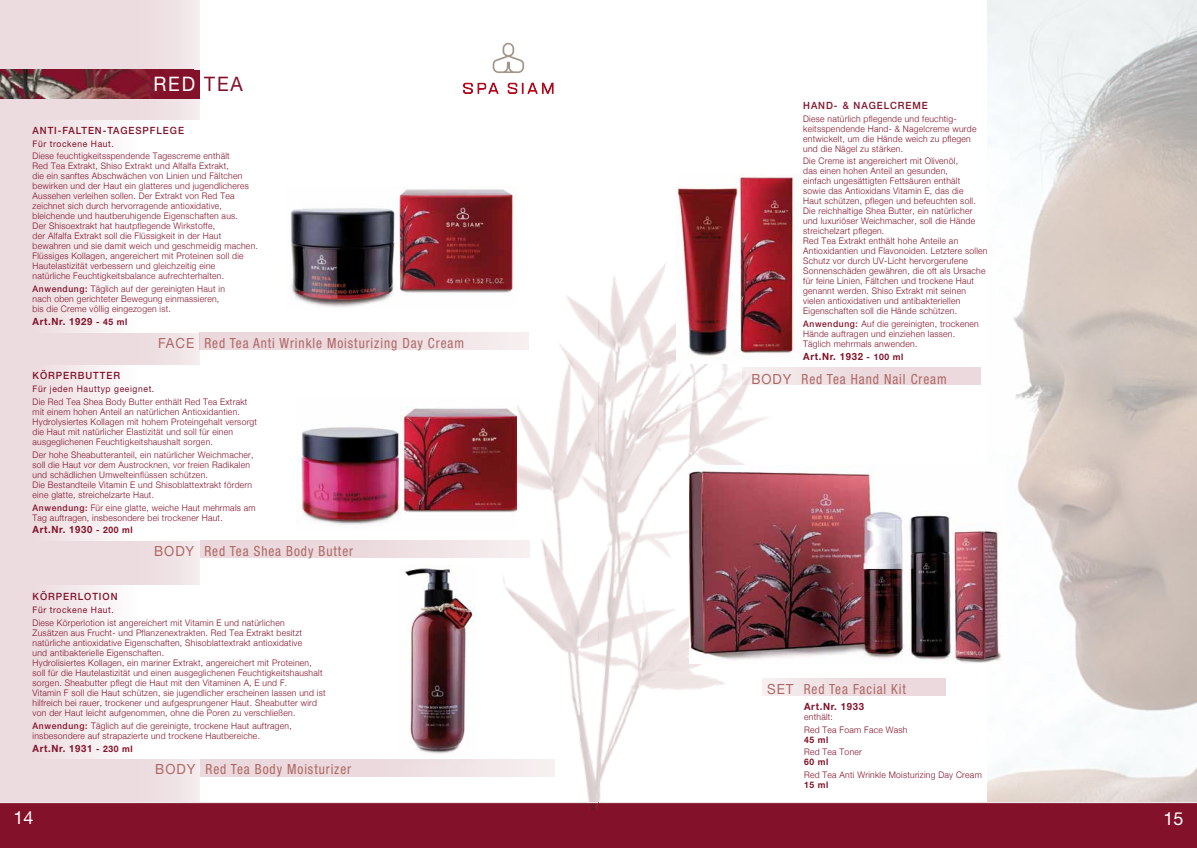
<style>
.page{position:relative;width:1197px;height:848px;background:#fff}
.page>*{position:absolute;margin:0;border:0;box-sizing:border-box;transform-origin:0 0}
.t1{font:20px "Helvetica Neue";letter-spacing:.1em;color:#fff;scale:.95 1}
.t2{font:18px "Helvetica Neue";color:#fff}
.t3{font:condensed 14px "Helvetica Neue LT Pro";letter-spacing:.07em;color:#ae6864;scale:.95 1}
.t4{font:700 10px "Helvetica Neue";letter-spacing:.07em;color:#821129;scale:.95 1}
.t5{font:500 10px "Helvetica Neue";letter-spacing:.1em;color:#821129;scale:.95 1}
.t6{font:300 9px/10px "Helvetica Neue";letter-spacing:.03em;color:#821129;scale:.95 1}
.t7{font:9px "Helvetica Neue";letter-spacing:.07em;color:#821129;scale:.95 1}
.t8{font:700 9px "Helvetica Neue";letter-spacing:.07em;color:#821129;scale:.95 1}
.s1{color:#821129}
.s2{font-weight:500}
.s3{font-size:9px}
.s4{font-family:"Helvetica Neue";font-stretch:normal}
</style>
<div class="page">
<div style="left:0;top:802px;width:598px;height:46px;background:#821129"></div>
<div style="left:0;top:0;width:200px;height:804px;background:#ecdbdf"></div>
<img style="left:405px;top:568px;width:29px;height:185px">
<img style="left:434px;top:296px;width:164px;height:514px">
<div style="left:30px;top:120px;width:172px;height:212px;background:linear-gradient(to right,#eedfe3,#fff)"></div>
<div style="left:31px;top:365px;width:171px;height:175px;background:linear-gradient(to right,#eedfe3,#fff)"></div>
<div style="left:31px;top:585px;width:171px;height:174px;background:linear-gradient(to right,#eedfe3,#fff)"></div>
<div style="left:200px;top:332px;width:329px;height:17px;background:linear-gradient(to right,#e8d3d8,#f4eaec)"></div>
<div style="left:200px;top:540px;width:329px;height:17px;background:linear-gradient(to right,#e8d3d8,#f4eaec)"></div>
<div style="left:200px;top:759px;width:354px;height:17px;background:linear-gradient(to right,#e8d3d8,#f4eaec)"></div>
<img style="left:290px;top:186px;width:227px;height:123px">
<svg style="left:492px;top:43px;width:32px;height:30px"></svg>
<svg style="left:508px;top:82px;width:45px;height:12px"></svg>
<svg style="left:478px;top:83px;width:20px;height:11px"></svg>
<svg style="left:463px;top:83px;width:9px;height:11px"></svg>
<div style="left:0;top:70px;width:199px;height:28px;background:#821129"></div>
<img style="left:0;top:70px;width:155px;height:28px">
<img style="left:296px;top:395px;width:220px;height:136px">
<hr style="left:0;top:802px;width:598px;height:1px;background:#fff">
<img style="left:598px;top:263px;width:274px;height:539px">
<img style="left:987px;top:0;width:209px;height:802px">
<div style="left:598px;top:802px;width:598px;height:46px;background:#821129"></div>
<img style="left:676px;top:175px;width:128px;height:189px">
<div style="left:742px;top:368px;width:238px;height:17px;background:linear-gradient(to right,#f3eaec,#e8d4d8)"></div>
<div style="left:762px;top:678px;width:183px;height:17px;background:linear-gradient(to right,#f4ebed,#e8d3d8)"></div>
<img style="left:689px;top:466px;width:317px;height:197px">
<hr style="left:598px;top:802px;width:598px;height:1px;background:#fff">
<h1 class="t1" style="left:153px;top:72px;width:96px">RED <span class="s1">TEA</span></h1>
<p class="t5" style="left:33px;top:124px;width:161px">ANTI-FALTEN-TAGESPFLEGE</p>
<p class="t7" style="left:33px;top:138px;width:87px">Für trockene Haut.</p>
<p class="t6" style="left:33px;top:151px;width:238px">Diese feuchtigkeitsspendende Tagescreme enthält<br>Red Tea Extrakt, Shiso Extrakt und Alfalfa Extrakt,<br>die ein sanftes Abschwächen von Linien und Fältchen bewirken und der Haut ein glatteres und jugendlicheres Aussehen verleihen sollen. Der Extrakt von Red Tea zeichnet sich durch hervorragende antioxidative, bleichende und hautberuhigende Eigenschaften aus.<br>Der Shisoextrakt hat hautpflegende Wirkstoffe,<br>der Alfalfa Extrakt soll die Flüssigkeit in der Haut bewahren und sie damit weich und geschmeidig machen.<br>Flüssiges Kollagen, angereichert mit Proteinen soll die Hautelastizität verbessern und gleichzeitig eine<br>natürliche Feuchtigkeitsbalance aufrechterhalten.</p>
<p class="t6" style="left:33px;top:284px;width:204px"><span class="s2">Anwendung:</span> Täglich auf der gereinigten Haut in nach oben gerichteter Bewegung einmassieren, bis die Creme völlig eingezogen ist.</p>
<p class="t4" style="left:33px;top:315px;width:101px">Art.Nr. 1929 <span class="s3">- 45 ml</span></p>
<h3 class="t3" style="left:158px;top:335px;width:323px"><span class="s4">FACE</span> Red Tea Anti Wrinkle Moisturizing Day Cream</h3>
<p class="t5" style="left:33px;top:369px;width:93px">KÖRPERBUTTER</p>
<p class="t7" style="left:33px;top:383px;width:130px">Für jeden Hauttyp geeignet.</p>
<p class="t6" style="left:33px;top:396px;width:238px">Die Red Tea Shea Body Butter enthält Red Tea Extrakt mit einem hohen Anteil an natürlichen Antioxidantien.<br>Hydrolysiertes Kollagen mit hohem Proteingehalt versorgt die Haut mit natürlicher Elastizität und soll für einen ausgeglichenen Feuchtigkeitshaushalt sorgen.</p>
<p class="t6" style="left:33px;top:449px;width:234px">Der hohe Sheabutteranteil, ein natürlicher Weichmacher, soll die Haut vor dem Austrocknen, vor freien Radikalen und schädlichen Umwelteinflüssen schützen.<br>Die Bestandteile Vitamin E und Shisoblattextrakt fördern eine glatte, streichelzarte Haut.</p>
<p class="t6" style="left:33px;top:502px;width:236px"><span class="s2">Anwendung:</span> Für eine glatte, weiche Haut mehrmals am<br>Tag auftragen, insbesondere bei trockener Haut.</p>
<p class="t4" style="left:33px;top:523px;width:107px">Art.Nr. 1930 <span class="s3">- 200 ml</span></p>
<h3 class="t3" style="left:154px;top:543px;width:211px"><span class="s4">BODY</span> Red Tea Shea Body Butter</h3>
<p class="t5" style="left:33px;top:590px;width:91px">KÖRPERLOTION</p>
<p class="t7" style="left:33px;top:604px;width:87px">Für trockene Haut.</p>
<p class="t6" style="left:33px;top:617px;width:310px">Diese Körperlotion ist angereichert mit Vitamin E und natürlichen<br>Zusätzen aus Frucht- und Pflanzenextrakten. Red Tea Extrakt besitzt natürliche antioxidative Eigenschaften, Shisoblattextrakt antioxidative<br>und antibakterielle Eigenschaften.<br>Hydrolisiertes Kollagen, ein mariner Extrakt, angereichert mit Proteinen, soll für die Hautelastizität und einen ausgeglichenen Feuchtigkeitshaushalt sorgen. Sheabutter pflegt die Haut mit den Vitaminen A, E und F.<br>Vitamin F soll die Haut schützen, sie jugendlicher erscheinen lassen und ist hilfreich bei rauer, trockener und aufgesprungener Haut. Sheabutter wird von der Haut leicht aufgenommen, ohne die Poren zu verschließen.</p>
<p class="t6" style="left:33px;top:720px;width:274px"><span class="s2">Anwendung:</span> Täglich auf die gereinigte, trockene Haut auftragen, insbesondere auf strapazierte und trockene Hautbereiche.</p>
<p class="t4" style="left:33px;top:741px;width:107px">Art.Nr. 1931 <span class="s3">- 230 ml</span></p>
<h2 class="t2" style="left:14px;top:806px;width:22px">14</h2>
<h3 class="t3" style="left:155px;top:760px;width:208px"><span class="s4">BODY</span> Red Tea Body Moisturizer</h3>
<p class="t5" style="left:803px;top:99px;width:133px">HAND- &amp; NAGELCREME</p>
<p class="t6" style="left:803px;top:113px;width:184px">Diese natürlich pflegende und feuchtig&shy;keitsspendende Hand- &amp; Nagelcreme wurde entwickelt, um die Hände weich zu pflegen und die Nägel zu stärken.</p>
<p class="t6" style="left:803px;top:156px;width:195px">Die Creme ist angereichert mit Olivenöl,<br>das einen hohen Anteil an gesunden,<br>einfach ungesättigten Fettsäuren enthält<br>sowie das Antioxidans Vitamin E, das die<br>Haut schützen, pflegen und befeuchten soll.<br>Die reichhaltige Shea Butter, ein natürlicher und luxuriöser Weichmacher, soll die Hände streichelzart pflegen.<br>Red Tea Extrakt enthält hohe Anteile an Antioxidantien und Flavonoiden. Letztere sollen Schutz vor durch UV-Licht hervorgerufene Sonnenschäden gewähren, die oft als Ursache für feine Linien, Fältchen und trockene Haut genannt werden. Shiso Extrakt mit seinen vielen antioxidativen und antibakteriellen Eigenschaften soll die Hände schützen.</p>
<p class="t6" style="left:803px;top:319px;width:186px"><span class="s2">Anwendung:</span> Auf die gereinigten, trockenen<br>Hände auftragen und einziehen lassen.<br>Täglich mehrmals anwenden.</p>
<p class="t4" style="left:803px;top:350px;width:107px">Art.Nr. 1932 <span class="s3">- 100 ml</span></p>
<h3 class="t3" style="left:751px;top:370px;width:207px"><span class="s4">BODY</span> Red Tea Hand Nail Cream</h3>
<h3 class="t3" style="left:767px;top:681px;width:147px"><span class="s4">SET</span> Red Tea Facial Kit</h3>
<p class="t4" style="left:804px;top:700px;width:64px">Art.Nr. 1933</p>
<p class="t6" style="left:804px;top:710px;width:110px;line-height:12.8px">enthält:<br>Red Tea Foam Face Wash</p>
<p class="t8" style="left:804px;top:733px;width:27px">45 ml</p>
<p class="t6" style="left:804px;top:747px;width:62px">Red Tea Toner</p>
<p class="t8" style="left:804px;top:756px;width:27px">60 ml</p>
<p class="t6" style="left:804px;top:770px;width:188px">Red Tea Anti Wrinkle Moisturizing Day Cream</p>
<p class="t8" style="left:804px;top:779px;width:27px">15 ml</p>
<h2 class="t2" style="left:1163px;top:807px;width:22px">15</h2>
</div>
